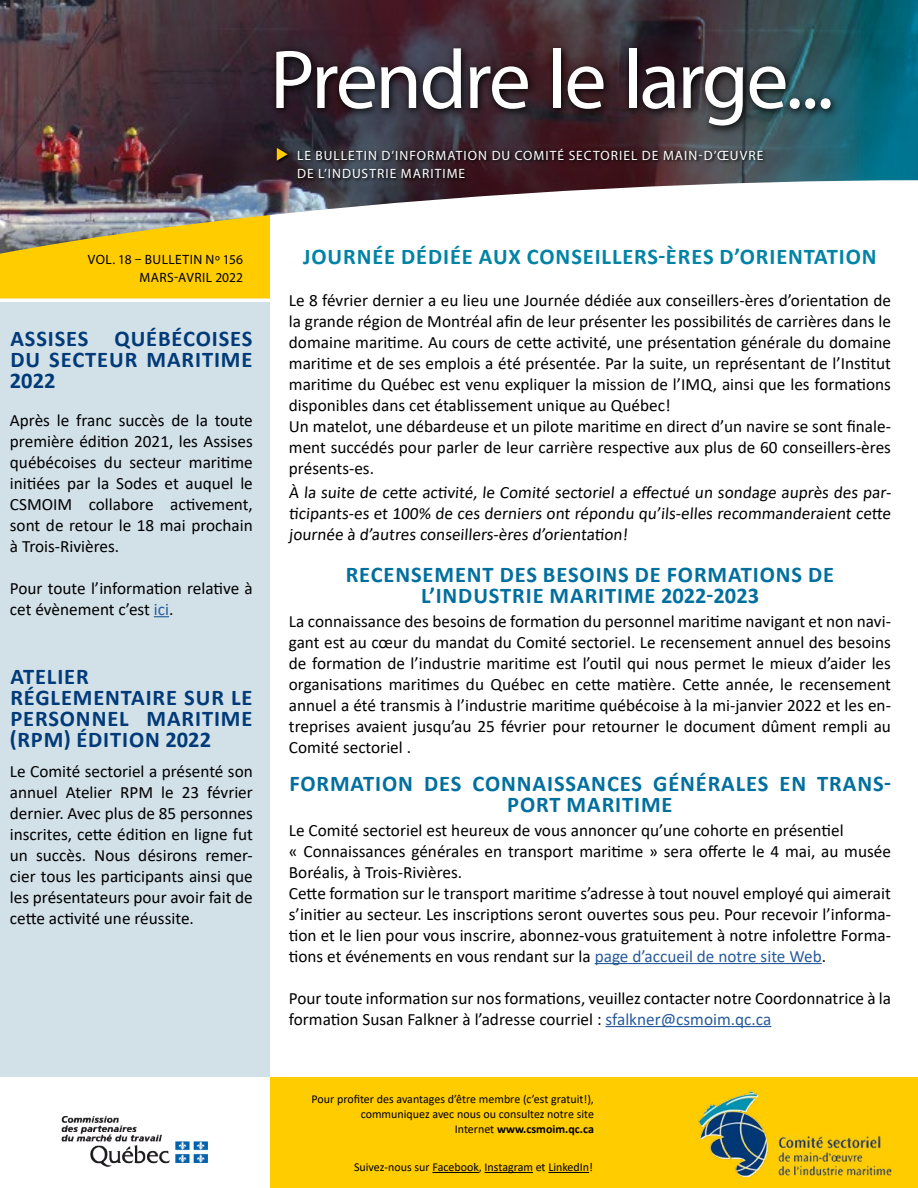
<style>
.page{position:relative;width:918px;height:1188px;background:#fff}
.page>*{position:absolute;margin:0;border:0;box-sizing:border-box;transform-origin:0 0}
.t1{font:84px "Myriad Pro";letter-spacing:-.035em;color:#fff}
.t2{font:700 22.5px/21px "Calibri";letter-spacing:.04em;color:#006f9e;text-align:center}
.t3{font:700 22.5px/21px "Calibri";letter-spacing:.04em;color:#003a78;text-align:justify}
.t4{font:700 22.5px "Calibri";letter-spacing:.04em;color:#0083a5}
.t5{font:17.25px/21px "Calibri";color:#000}
.t6{font:13.5px/18px "Myriad Pro";letter-spacing:.075em;color:#fff}
.t7{font:13.5px/18px "Myriad Pro";letter-spacing:.03em;color:#000;text-align:right}
.t8{font:12px/15px "Calibri";color:#000;text-align:right}
.s1{color:#275b9b}
.s2{font-weight:700}
</style>
<div class="page">
<img style="left:0;top:0;width:918px;height:215px">
<div style="left:270px;top:1077px;width:648px;height:111px;background:#fc0"></div>
<svg style="left:0;top:215px;width:270px;height:83px;background:#e9c224"></svg>
<svg style="left:270px;top:180px;width:648px;height:35px"></svg>
<svg style="left:271px;top:43px;width:569px;height:93px;background:#302a32"></svg>
<svg style="left:296px;top:147px;width:471px;height:35px;background:#3a2931"></svg>
<svg style="left:275px;top:146px;width:17px;height:19px"></svg>
<svg style="left:277px;top:148px;width:11px;height:13px"></svg>
<img style="left:61px;top:1116px;width:147px;height:51px">
<hr style="left:432px;top:1172px;width:47px;height:1px;background:#000">
<hr style="left:485px;top:1172px;width:48px;height:1px;background:#000">
<hr style="left:548px;top:1172px;width:41px;height:1px;background:#000">
<img style="left:698px;top:1091px;width:194px;height:86px">
<div style="left:0;top:303px;width:270px;height:774px;background:#d2e0e8"></div>
<hr style="left:595px;top:963px;width:227px;height:1px;background:#275b9b">
<hr style="left:606px;top:1026px;width:165px;height:1px;background:#275b9b">
<svg style="left:154px;top:616px;width:15px;height:1px"></svg>
<h1 class="t1" style="left:270px;top:28px;width:565px">Prendre le large...</h1>
<p class="t6" style="left:297px;top:146px;width:468px">LE BULLETIN D’INFORMATION DU COMITÉ SECTORIEL DE MAIN-D’ŒUVRE<br>DE L’INDUSTRIE MARITIME</p>
<p class="t7" style="left:88px;top:250px;width:157px">VOL. 18 – BULLETIN Nº 156<br>MARS-AVRIL 2022</p>
<h2 class="t4" style="left:303px;top:241px;width:575px">JOURNÉE DÉDIÉE AUX CONSEILLERS-ÈRES D’ORIENTATION</h2>
<p class="t5" style="left:289px;top:289px;width:604px">Le 8 février dernier a eu lieu une Journée dédiée aux conseillers-ères d’orientation de la grande région de Montréal afin de leur présenter les possibilités de carrières dans le domaine maritime. Au cours de cette activité, une présentation générale du domaine maritime et de ses emplois a été présentée. Par la suite, un représentant de l’Institut maritime du Québec est venu expliquer la mission de l’IMQ, ainsi que les formations disponibles dans cet établissement unique au Québec!<br>Un matelot, une débardeuse et un pilote maritime en direct d’un navire se sont finale&shy;ment succédés pour parler de leur carrière respective aux plus de 60 conseillers-ères présents-es.</p>
<p class="t5" style="left:289px;top:481px;width:606px;text-align:justify">À la suite de cette activité, le Comité sectoriel a effectué un sondage auprès des par&shy;ticipants-es et 100% de ces derniers ont répondu qu’ils-elles recommanderaient cette journée à d’autres conseillers-ères d’orientation!</p>
<h2 class="t2" style="left:346px;top:564px;width:490px">RECENSEMENT DES BESOINS DE FORMATIONS DE<br>L’INDUSTRIE MARITIME 2022-2023</h2>
<p class="t5" style="left:289px;top:610px;width:604px;text-align:justify">La connaissance des besoins de formation du personnel maritime navigant et non navi&shy;gant est au cœur du mandat du Comité sectoriel. Le recensement annuel des besoins de formation de l’industrie maritime est l’outil qui nous permet le mieux d’aider les organisations maritimes du Québec en cette matière. Cette année, le recensement annuel a été transmis à l’industrie maritime québécoise à la mi-janvier 2022 et les en&shy;treprises avaient jusqu’au 25 février pour retourner le document dûment rempli au Comité sectoriel .</p>
<h2 class="t2" style="left:289px;top:772px;width:603px">FORMATION DES CONNAISSANCES GÉNÉRALES EN TRANS-<br>PORT MARITIME</h2>
<p class="t5" style="left:289px;top:819px;width:604px">Le Comité sectoriel est heureux de vous annoncer qu’une cohorte en présentiel<br>« Connaissances générales en transport maritime » sera offerte le 4 mai, au musée Boréalis, à Trois-Rivières.<br>Cette formation sur le transport maritime s’adresse à tout nouvel employé qui aimerait s’initier au secteur. Les inscriptions seront ouvertes sous peu. Pour recevoir l’informa&shy;tion et le lien pour vous inscrire, abonnez-vous gratuitement à notre infolettre Forma&shy;tions et événements en vous rendant sur la <span class="s1">page d’accueil de notre site Web</span>.</p>
<p class="t5" style="left:289px;top:987px;width:604px">Pour toute information sur nos formations, veuillez contacter notre Coordonnatrice à la formation Susan Falkner à l’adresse courriel : <span class="s1">sfalkner@csmoim.qc.ca</span></p>
<h2 class="t3" style="left:10px;top:328px;width:244px">ASSISES QUÉBÉCOISES DU SECTEUR MARITIME 2022</h2>
<p class="t5" style="left:10px;top:409px;width:245px;text-align:justify">Après le franc succès de la toute première édition 2021, les Assises québécoises du secteur maritime initiées par la Sodes et auquel le CSMOIM collabore activement, sont de retour le 18 mai prochain à Trois-Rivières.</p>
<p class="t5" style="left:10px;top:577px;width:244px">Pour toute l’information relative à cet évènement c’est <span class="s1">ici</span>.</p>
<h2 class="t3" style="left:10px;top:666px;width:244px;text-align:left">ATELIER<br>RÉGLEMENTAIRE SUR LE<br>PERSONNEL MARITIME (RPM) ÉDITION 2022</h2>
<p class="t5" style="left:10px;top:760px;width:245px;text-align:justify">Le Comité sectoriel a présenté son annuel Atelier RPM le 23 février dernier. Avec plus de 85 personnes inscrites, cette édition en ligne fut un succès. Nous désirons remer&shy;cier tous les participants ainsi que les présentateurs pour avoir fait de cette activité une réussite.</p>
<p class="t8" style="left:312px;top:1091px;width:284px">Pour profiter des avantages d’être membre (c’est gratuit!), communiquez avec nous ou consultez notre site<br>Internet <span class="s2">www.csmoim.qc.ca</span></p>
<p class="t8" style="left:354px;top:1159px;width:240px">Suivez-nous sur Facebook, Instagram et LinkedIn!</p>
</div>
